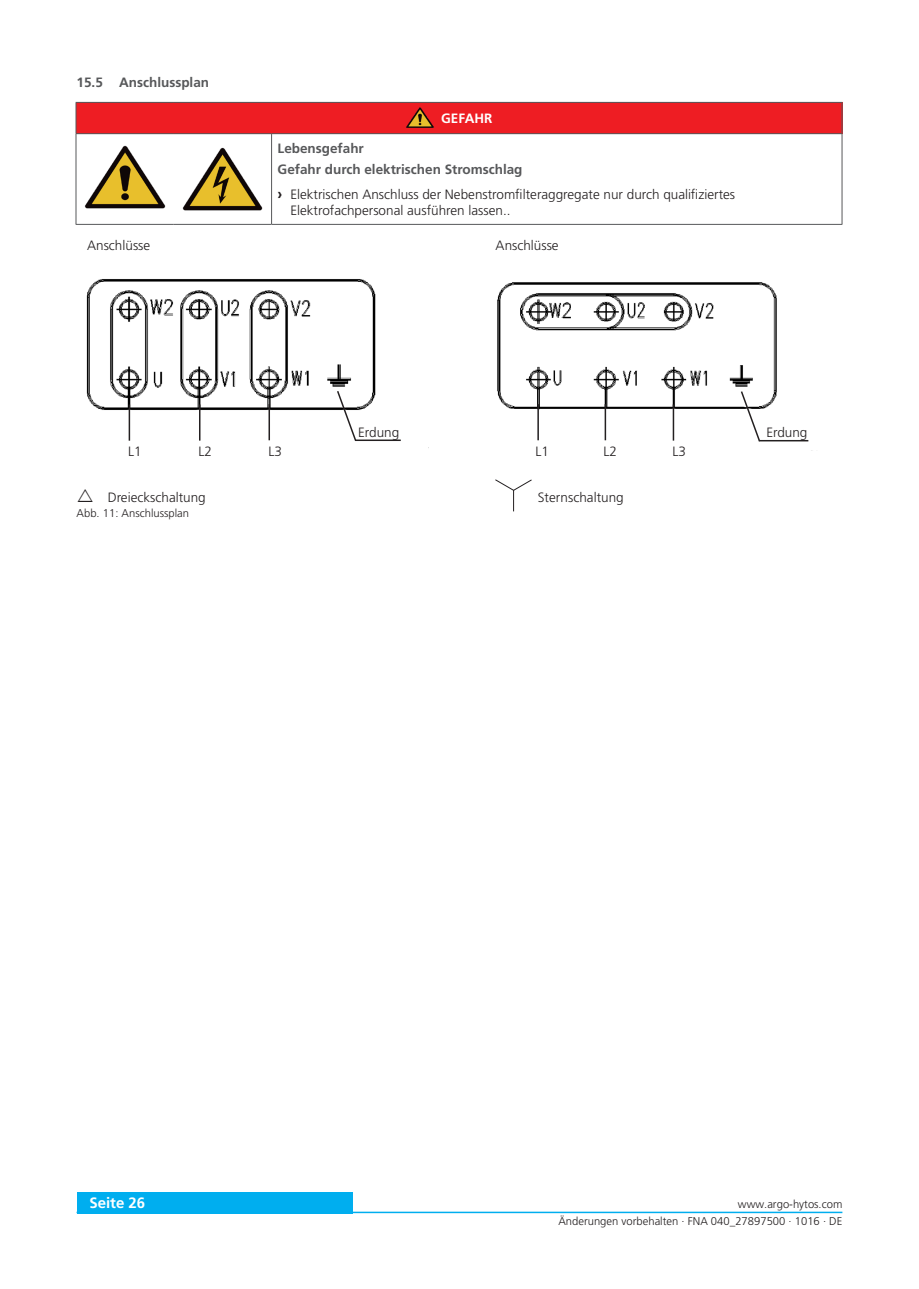
<style>
.page{position:relative;width:919px;height:1289px;background:#fff}
.page>*{position:absolute;margin:0;border:0;box-sizing:border-box;transform-origin:0 0}
.t1{font:700 15px "Frutiger LT Pro";color:#fff}
._06_Copytext{font:300 13.5px/16.2px "Frutiger LT Pro";color:#231f20}
._05_Subline_Copytext{font:700 13.5px "Frutiger LT Pro";color:#57585a}
._06_Copytext-2{font:700 13.5px "Frutiger LT Pro";color:#fff}
.Abb_nummerierungen{font:300 11.25px "Frutiger LT Pro";color:#231f20}
.s1{font-weight:700;font-size:15px}
</style>
<div class="page">
<div style="left:77px;top:1191px;width:275px;height:22px;background:#00aeef"></div>
<hr style="left:77px;top:1211px;width:765px;height:2px;background:#00aeef">
<div style="left:76px;top:102px;width:766px;height:32px;background:#ee1d23"></div>
<hr style="left:76px;top:224px;width:98px;height:1px;background:#57585a">
<hr style="left:174px;top:224px;width:97px;height:1px;background:#57585a">
<hr style="left:271px;top:224px;width:571px;height:1px;background:#57585a">
<hr style="left:76px;top:103px;width:1px;height:30px;background:#57585a">
<hr style="left:841px;top:103px;width:1px;height:30px;background:#57585a">
<hr style="left:76px;top:134px;width:1px;height:90px;background:#57585a">
<hr style="left:271px;top:134px;width:1px;height:90px;background:#57585a">
<hr style="left:841px;top:134px;width:1px;height:90px;background:#57585a">
<hr style="left:76px;top:102px;width:98px;height:1px;background:#57585a">
<hr style="left:174px;top:102px;width:97px;height:1px;background:#57585a">
<hr style="left:271px;top:102px;width:571px;height:1px;background:#57585a">
<hr style="left:76px;top:133px;width:98px;height:1px;background:#57585a">
<hr style="left:174px;top:133px;width:97px;height:1px;background:#57585a">
<hr style="left:271px;top:133px;width:571px;height:1px;background:#57585a">
<img style="left:406px;top:107px;width:28px;height:21px">
<img style="left:84px;top:145px;width:82px;height:64px">
<img style="left:182px;top:147px;width:81px;height:64px">
<img style="left:86px;top:279px;width:727px;height:172px">
<hr style="left:129px;top:404px;width:1px;height:36px;background:#231f20">
<hr style="left:199px;top:404px;width:1px;height:36px;background:#231f20">
<hr style="left:268px;top:404px;width:2px;height:36px;background:#231f20">
<hr style="left:537px;top:404px;width:2px;height:36px;background:#231f20">
<hr style="left:604px;top:404px;width:2px;height:36px;background:#231f20">
<hr style="left:672px;top:404px;width:2px;height:36px;background:#231f20">
<svg style="left:739px;top:389px;width:22px;height:54px"></svg>
<hr style="left:758px;top:440px;width:50px;height:1px;background:#231f20">
<svg style="left:336px;top:389px;width:21px;height:53px"></svg>
<hr style="left:355px;top:439px;width:46px;height:2px;background:#231f20">
<svg style="left:495px;top:479px;width:37px;height:32px"></svg>
<p class="_05_Subline_Copytext" style="left:77px;top:74px;width:134px">15.5 Anschlussplan</p>
<p class="_06_Copytext-2" style="left:441px;top:111px;width:53px">GEFAHR</p>
<p class="_05_Subline_Copytext" style="left:277px;top:141px;width:88px">Lebensgefahr</p>
<p class="_05_Subline_Copytext" style="left:277px;top:161px;width:246px">Gefahr durch elektrischen Stromschlag</p>
<p class="_06_Copytext" style="left:290px;top:186px;width:446px;text-indent:-13px"><span class="s1">›</span> Elektrischen Anschluss der Nebenstromfilteraggregate nur durch qualifiziertes<br>Elektrofachpersonal ausführen lassen..</p>
<p class="_06_Copytext" style="left:87px;top:237px;width:65px">Anschlüsse</p>
<p class="_06_Copytext" style="left:495px;top:237px;width:65px">Anschlüsse</p>
<p class="_06_Copytext" style="left:358px;top:424px;width:43px">Erdung</p>
<p class="_06_Copytext" style="left:766px;top:424px;width:43px">Erdung</p>
<p class="_06_Copytext" style="left:128px;top:443px;width:15px">L1</p>
<p class="_06_Copytext" style="left:198px;top:443px;width:15px">L2</p>
<p class="_06_Copytext" style="left:268px;top:443px;width:15px">L3</p>
<p class="_06_Copytext" style="left:535px;top:443px;width:15px">L1</p>
<p class="_06_Copytext" style="left:603px;top:443px;width:15px">L2</p>
<p class="_06_Copytext" style="left:672px;top:443px;width:15px">L3</p>
<p class="_06_Copytext" style="left:108px;top:489px;width:100px">Dreieckschaltung</p>
<p class="_06_Copytext" style="left:538px;top:489px;width:87px">Sternschaltung</p>
<p class="Abb_nummerierungen" style="left:77px;top:507px;width:114px">Abb. 11: Anschlussplan</p>
<p class="t1" style="left:89px;top:1194px;width:57px">Seite 26</p>
<p class="Abb_nummerierungen" style="left:738px;top:1197px;width:106px">www.argo-hytos.com</p>
<p class="Abb_nummerierungen" style="left:558px;top:1214px;width:285px">Änderungen vorbehalten · FNA 040_27897500 · 1016 · DE</p>
</div>
